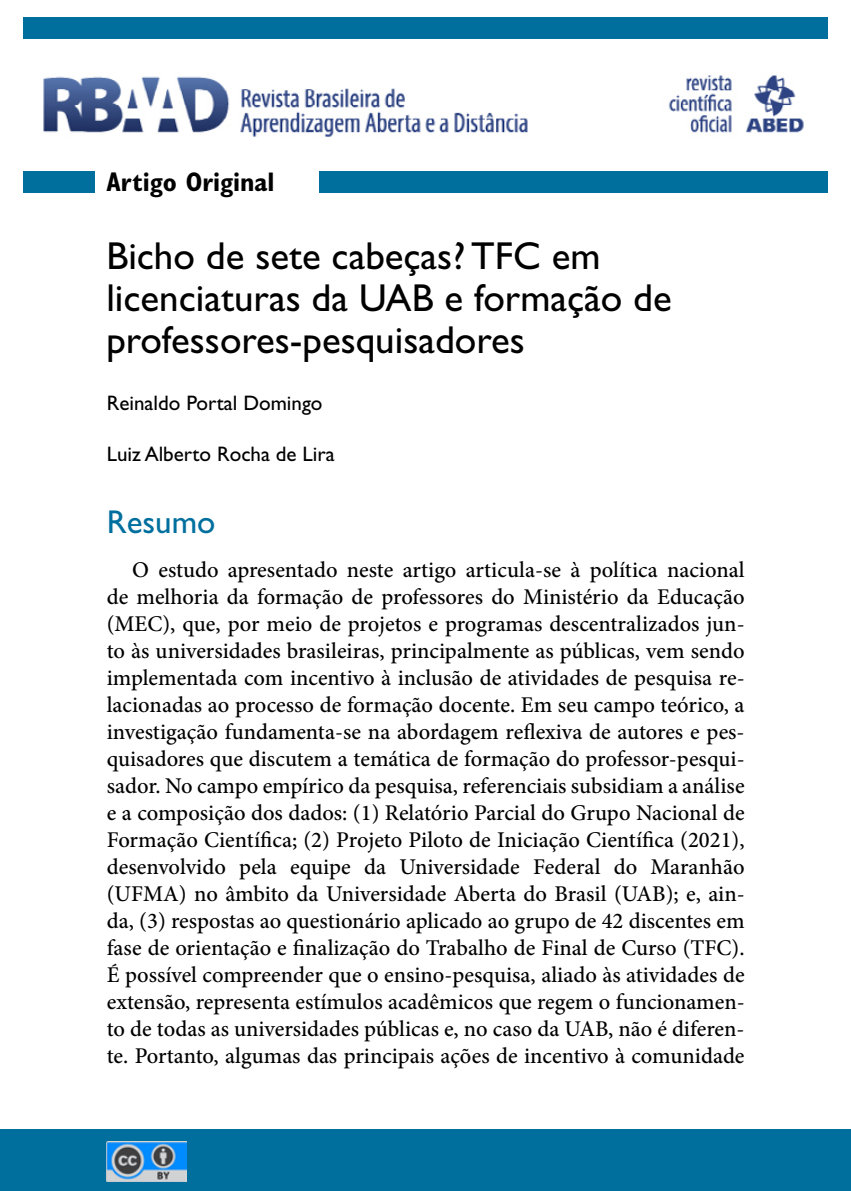
<style>
.page{position:relative;width:851px;height:1191px;background:#fff}
.page>*{position:absolute;margin:0;border:0;box-sizing:border-box;transform-origin:0 0}
.t1{font:39px/42px "Gill Sans Std";color:#000}
.t2{font:33px "Gill Sans Std";color:#006f9e}
.t3{font:700 condensed 27px "Gill Sans";color:#000}
.t4{font:500 22.5px/27px "Minion Pro";color:#000;text-align:justify}
.t5{font:21px "Gill Sans Std";color:#000}
</style>
<div class="page">
<hr style="left:104px;top:0;width:1px;height:467px;background:#006f9e">
<div style="left:23px;top:17px;width:804px;height:21px;background:#006f9e"></div>
<div style="left:23px;top:171px;width:804px;height:22px;background:#006f9e"></div>
<img style="left:43px;top:65px;width:761px;height:80px">
<div style="left:0;top:1129px;width:850px;height:62px;background:#006f9e"></div>
<div style="left:95px;top:163px;width:224px;height:34px;background:#fff"></div>
<img style="left:107px;top:1141px;width:80px;height:40px">
<p class="t3" style="left:106px;top:166px;width:169px">Artigo Original</p>
<h1 class="t1" style="left:106px;top:235px;width:567px">Bicho de sete cabeças? TFC em licenciaturas da UAB e formação de professores-pesquisadores</h1>
<p class="t5" style="left:107px;top:391px;width:217px">Reinaldo Portal Domingo</p>
<p class="t5" style="left:107px;top:441px;width:229px">Luiz Alberto Rocha de Lira</p>
<h2 class="t2" style="left:107px;top:503px;width:110px">Resumo</h2>
<p class="t4" style="left:107px;top:556px;width:639px;text-indent:26px">O estudo apresentado neste artigo articula-se à política nacional de melhoria da formação de professores do Ministério da Educação (MEC), que, por meio de projetos e programas descentralizados jun&shy;to às universidades brasileiras, principalmente as públicas, vem sendo implementada com incentivo à inclusão de atividades de pesquisa re&shy;lacionadas ao processo de formação docente. Em seu campo teórico, a investigação fundamenta-se na abordagem reflexiva de autores e pes&shy;quisadores que discutem a temática de formação do professor-pesqui&shy;sador. No campo empírico da pesquisa, referenciais subsidiam a análise e a composição dos dados: (1) Relatório Parcial do Grupo Nacional de Formação Científica; (2) Projeto Piloto de Iniciação Científica (2021), desenvolvido pela equipe da Universidade Federal do Maranhão (UFMA) no âmbito da Universidade Aberta do Brasil (UAB); e, ain&shy;da, (3) respostas ao questionário aplicado ao grupo de 42 discentes em fase de orientação e finalização do Trabalho de Final de Curso (TFC).<br>É possível compreender que o ensino-pesquisa, aliado às atividades de extensão, representa estímulos acadêmicos que regem o funcionamen&shy;to de todas as universidades públicas e, no caso da UAB, não é diferen&shy;te. Portanto, algumas das principais ações de incentivo à comunidade</p>
</div>
